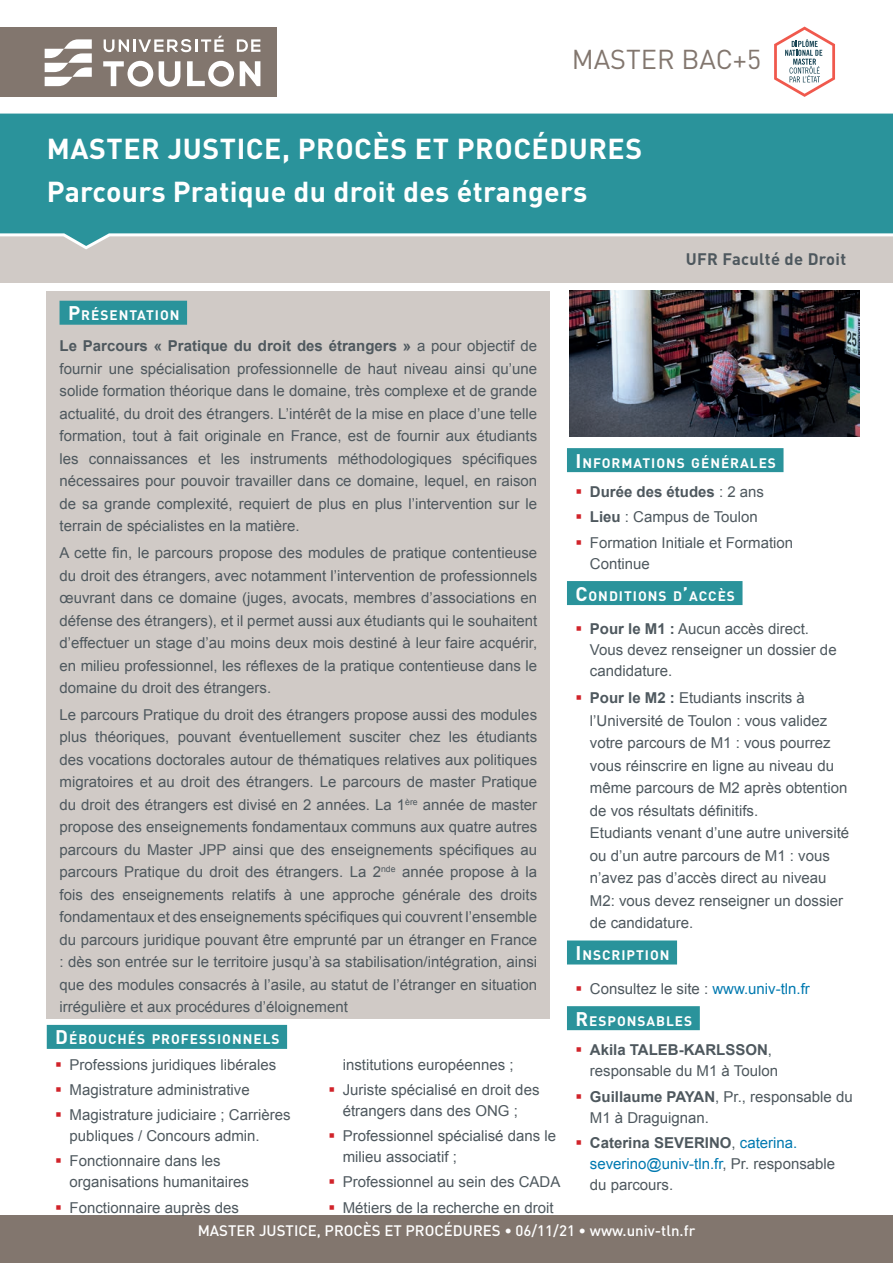
<style>
.page{position:relative;width:893px;height:1263px;background:#fff}
.page>*{position:absolute;margin:0;border:0;box-sizing:border-box;transform-origin:0 0}
.specialité{font:700 28.5px "DIN";letter-spacing:.01em;color:#fff}
.diplome{font:700 28.5px "DIN";letter-spacing:.02em;color:#fff}
.NIVEAU{font:27px "DIN";color:#82766e}
.ufr{font:700 16.5px "DIN";letter-spacing:.02em;color:#4e585e}
.texte{font:15px/22.5px "Arial";color:#4e585e}
.t1{font:15px/21px "Arial";color:#0079b0}
.pied_de_page{font:500 15px "DIN";color:#fff}
.t2{font:700 15px "Arial";color:#4e585e}
.titre_orange{font:700 13.65px "DIN";letter-spacing:.07em;color:#fff}
.s1{font-size:19.5px}
.s2{font-weight:700}
.s3{font-weight:400}
.s4{color:#0079b0}
.s5{font-weight:700;color:#4e585e}
.s6{color:#4e585e}
</style>
<div class="page">
<div style="left:0;top:223px;width:893px;height:60px;background:#d0cac6"></div>
<svg style="left:0;top:113px;width:893px;height:137px;background:#3f9ba1"></svg>
<div style="left:0;top:1215px;width:893px;height:48px;background:#82766e"></div>
<div style="left:0;top:27px;width:277px;height:69px;background:#82766e"></div>
<div style="left:47px;top:291px;width:503px;height:727px;background:#d0cac6"></div>
<div style="left:60px;top:301px;width:127px;height:24px;background:#2a939b"></div>
<div style="left:47px;top:1025px;width:240px;height:24px;background:#2a939b"></div>
<div style="left:567px;top:448px;width:216px;height:24px;background:#2a939b"></div>
<div style="left:567px;top:581px;width:175px;height:24px;background:#2a939b"></div>
<div style="left:567px;top:940px;width:110px;height:24px;background:#2a939b"></div>
<div style="left:567px;top:1006px;width:133px;height:24px;background:#2a939b"></div>
<img style="left:569px;top:291px;width:290px;height:146px">
<svg style="left:774px;top:26px;width:61px;height:71px"></svg>
<svg style="left:45px;top:39px;width:47px;height:47px"></svg>
<svg style="left:104px;top:36px;width:120px;height:16px"></svg>
<svg style="left:237px;top:39px;width:23px;height:13px"></svg>
<svg style="left:159px;top:61px;width:21px;height:26px"></svg>
<svg style="left:240px;top:61px;width:20px;height:25px"></svg>
<svg style="left:103px;top:61px;width:50px;height:26px"></svg>
<svg style="left:187px;top:61px;width:47px;height:26px"></svg>
<p class="NIVEAU" style="left:572px;top:43px;width:191px">MASTER BAC+5</p>
<p class="diplome" style="left:47px;top:130px;width:597px">MASTER JUSTICE, PROCÈS ET PROCÉDURES</p>
<p class="specialité" style="left:47px;top:173px;width:542px">Parcours Pratique du droit des étrangers</p>
<p class="ufr" style="left:686px;top:248px;width:162px">UFR Faculté de Droit</p>
<p class="titre_orange" style="left:68px;top:306px;width:113px"><span class="s1">P</span>RÉSENTATION</p>
<p class="texte" style="left:60px;top:335px;width:479px;text-align:justify"><span class="s2">Le Parcours « Pratique du droit des étrangers »</span> a pour objectif de fournir une spécialisation professionnelle de haut niveau ainsi qu’une solide formation théorique dans le domaine, très complexe et de grande actualité, du droit des étrangers. L’intérêt de la mise en place d’une telle formation, tout à fait originale en France, est de fournir aux étudiants les connaissances et les instruments méthodologiques spécifiques nécessaires pour pouvoir travailler dans ce domaine, lequel, en raison de sa grande complexité, requiert de plus en plus l’intervention sur le terrain de spécialistes en la matière.</p>
<p class="texte" style="left:60px;top:542px;width:479px;text-align:justify">A cette fin, le parcours propose des modules de pratique contentieuse du droit des étrangers, avec notamment l’intervention de professionnels œuvrant dans ce domaine (juges, avocats, membres d’associations en défense des étrangers), et il permet aussi aux étudiants qui le souhaitent d’effectuer un stage d’au moins deux mois destiné à leur faire acquérir, en milieu professionnel, les réflexes de la pratique contentieuse dans le domaine du droit des étrangers.</p>
<p class="texte" style="left:60px;top:703px;width:479px;text-align:justify">Le parcours Pratique du droit des étrangers propose aussi des modules plus théoriques, pouvant éventuellement susciter chez les étudiants des vocations doctorales autour de thématiques relatives aux politiques migratoires et au droit des étrangers. Le parcours de master Pratique du droit des étrangers est divisé en 2 années. La 1<sup>ère</sup> année de master propose des enseignements fondamentaux communs aux quatre autres parcours du Master JPP ainsi que des enseignements spécifiques au parcours Pratique du droit des étrangers. La 2<sup>nde</sup> année propose à la fois des enseignements relatifs à une approche générale des droits fondamentaux et des enseignements spécifiques qui couvrent l’ensemble du parcours juridique pouvant être emprunté par un étranger en France : dès son entrée sur le territoire jusqu’à sa stabilisation/intégration, ainsi que des modules consacrés à l’asile, au statut de l’étranger en situation irrégulière et aux procédures d’éloignement</p>
<p class="titre_orange" style="left:55px;top:1030px;width:226px"><span class="s1">D</span>ÉBOUCHÉS PROFESSIONNELS</p>
<p class="texte" style="left:70px;top:1053px;width:208px">Professions juridiques libérales</p>
<p class="texte" style="left:70px;top:1078px;width:182px">Magistrature administrative</p>
<p class="texte" style="left:70px;top:1104px;width:222px;line-height:21px">Magistrature judiciaire ; Carrières publiques / Concours admin.</p>
<p class="texte" style="left:70px;top:1151px;width:181px;line-height:21px">Fonctionnaire dans les organisations humanitaires</p>
<p class="texte" style="left:70px;top:1196px;width:171px">Fonctionnaire auprès des</p>
<p class="texte" style="left:343px;top:1053px;width:172px">institutions européennes ;</p>
<p class="texte" style="left:343px;top:1079px;width:198px;line-height:21px">Juriste spécialisé en droit des étrangers dans des ONG ;</p>
<p class="texte" style="left:343px;top:1125px;width:215px;line-height:21px">Professionnel spécialisé dans le milieu associatif ;</p>
<p class="texte" style="left:343px;top:1171px;width:219px">Professionnel au sein des CADA</p>
<p class="texte" style="left:343px;top:1196px;width:212px">Métiers de la recherche en droit</p>
<p class="titre_orange" style="left:575px;top:454px;width:202px"><span class="s1">I</span> NFORMATIONS GÉNÉRALES</p>
<p class="t2" style="left:590px;top:482px;width:176px">Durée des études <span class="s3">: 2 ans</span></p>
<p class="texte" style="left:590px;top:506px;width:170px"><span class="s2">Lieu</span> : Campus de Toulon</p>
<p class="texte" style="left:590px;top:532px;width:205px;line-height:21px">Formation Initiale et Formation<br>Continue</p>
<p class="titre_orange" style="left:575px;top:587px;width:161px"><span class="s1">C</span>ONDITIONS D<span class="s1">’</span>ACCÈS</p>
<p class="texte" style="left:590px;top:619px;width:248px;line-height:21px"><span class="s2">Pour le M1 :</span> Aucun accès direct.<br>Vous devez renseigner un dossier de candidature.</p>
<p class="texte" style="left:590px;top:687px;width:261px"><span class="s2">Pour le M2 :</span> Etudiants inscrits à l’Université de Toulon : vous validez votre parcours de M1 : vous pourrez vous réinscrire en ligne au niveau du même parcours de M2 après obtention de vos résultats définitifs.<br>Etudiants venant d’une autre université ou d’un autre parcours de M1 : vous n’avez pas d’accès direct au niveau M2: vous devez renseigner un dossier de candidature.</p>
<p class="titre_orange" style="left:575px;top:946px;width:96px"><span class="s1">I</span> NSCRIPTION</p>
<p class="texte" style="left:590px;top:977px;width:222px">Consultez le site : <span class="s4">www.univ-tln.fr</span></p>
<p class="titre_orange" style="left:575px;top:1012px;width:118px"><span class="s1">R</span>ESPONSABLES</p>
<p class="texte" style="left:590px;top:1040px;width:190px;line-height:21px"><span class="s2">Akila TALEB-KARLSSON</span>, responsable du M1 à Toulon</p>
<p class="texte" style="left:590px;top:1086px;width:264px;line-height:21px"><span class="s2">Guillaume PAYAN</span>, Pr., responsable du<br>M1 à Draguignan.</p>
<p class="t1" style="left:590px;top:1132px;width:247px"><span class="s5">Caterina SEVERINO</span><span class="s6">,</span> caterina. severino@univ-tln.fr<span class="s6">, Pr. responsable du parcours.</span></p>
<p class="pied_de_page" style="left:198px;top:1221px;width:499px">MASTER JUSTICE, PROCÈS ET PROCÉDURES • 06/11/21 • WWW.UNIV-TLN.FR</p>
</div>
